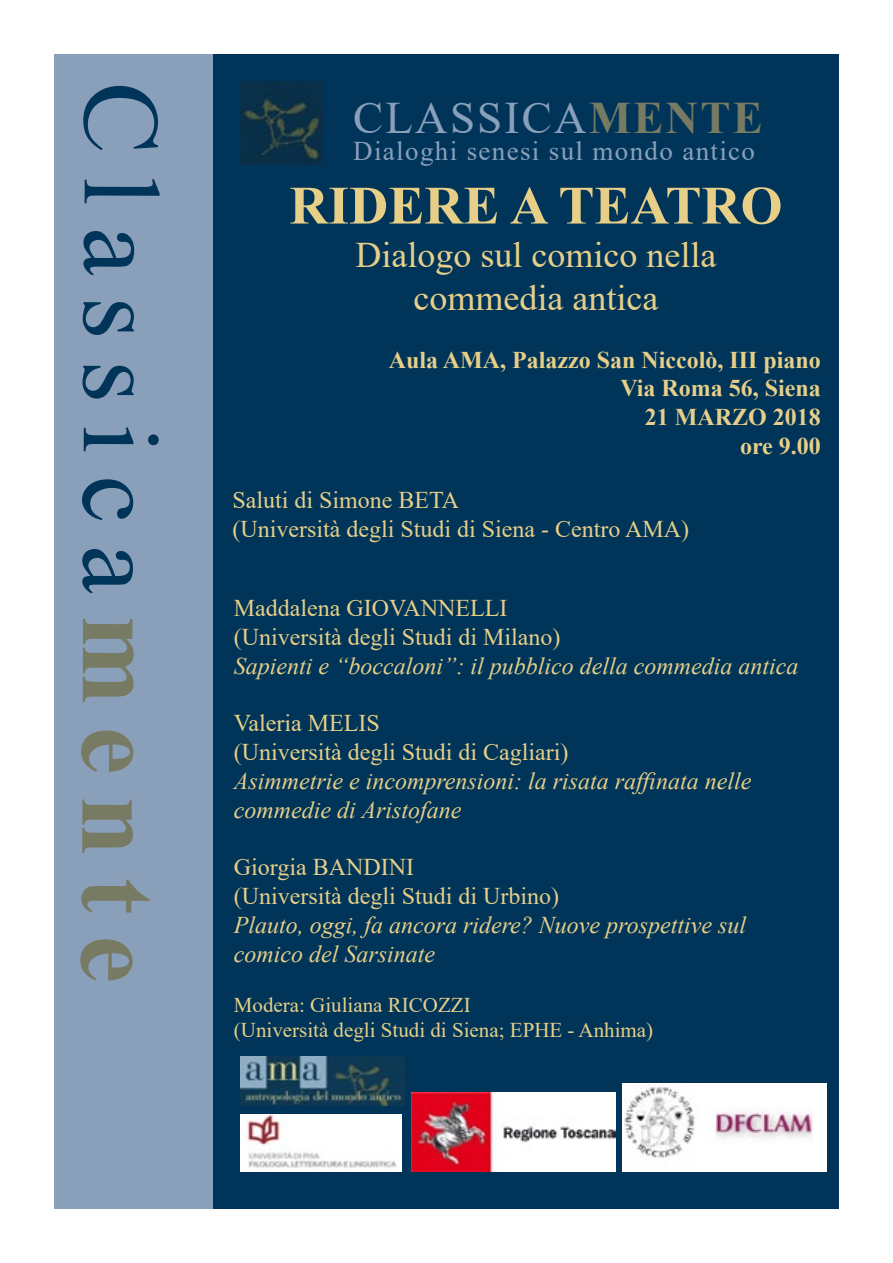
<style>
.page{position:relative;width:893px;height:1263px;background:#fff}
.page>*{position:absolute;margin:0;border:0;box-sizing:border-box;transform-origin:0 0}
.t1{font:108px "Times New Roman";letter-spacing:.195em;color:#003559}
.t2{font:700 54px "Times New Roman";color:#e7cf88}
.t3{font:45px "Times New Roman";letter-spacing:.05em;color:#8aa0ba}
.t4{font:36px/43.2px "Times New Roman";color:#e7cf88;text-align:center}
.t5{font:27px "Times New Roman";letter-spacing:.05em;color:#8aa0ba}
.t6{font:24px/28.8px "Times New Roman";color:#e7cf88}
.t7{font:italic 24px/28.8px "Times New Roman";color:#e7cf88}
.t8{font:700 24px/28.8px "Times New Roman";color:#e7cf88;text-align:right}
.t9{font:21px/25.2px "Times New Roman";color:#e7cf88}
.s1{font-weight:700;color:#787b63}
</style>
<div class="page">
<div style="left:54px;top:54px;width:785px;height:1155px;background:#003559"></div>
<img style="left:240px;top:82px;width:83px;height:83px">
<img style="left:240px;top:1114px;width:162px;height:57px">
<img style="left:240px;top:1057px;width:164px;height:48px">
<img style="left:411px;top:1092px;width:204px;height:79px">
<img style="left:622px;top:1083px;width:204px;height:88px">
<div style="left:54px;top:54px;width:159px;height:1155px;background:#8aa0ba"></div>
<h1 class="t1" style="left:196px;top:82px;width:903px;rotate:90deg">Classica<span class="s1">mente</span></h1>
<h3 class="t3" style="left:353px;top:86px;width:411px">CLASSICA<span class="s1">MENTE</span></h3>
<p class="t5" style="left:353px;top:131px;width:403px">Dialoghi senesi sul mondo antico</p>
<h2 class="t2" style="left:289px;top:166px;width:495px">RIDERE A TEATRO</h2>
<h3 class="t4" style="left:355px;top:232px;width:362px">Dialogo sul comico nella commedia antica</h3>
<p class="t8" style="left:389px;top:344px;width:434px">Aula AMA, Palazzo San Niccolò, III piano<br>Via Roma 56, Siena<br>21 MARZO 2018<br>ore 9.00</p>
<p class="t6" style="left:232px;top:485px;width:458px">Saluti di Simone BETA<br>(Università degli Studi di Siena - Centro AMA)</p>
<p class="t6" style="left:234px;top:593px;width:328px">Maddalena GIOVANNELLI (Università degli Studi di Milano)</p>
<p class="t7" style="left:234px;top:651px;width:566px">Sapienti e “boccaloni”: il pubblico della commedia antica</p>
<p class="t6" style="left:234px;top:708px;width:336px">Valeria MELIS<br>(Università degli Studi di Cagliari)</p>
<p class="t7" style="left:234px;top:766px;width:519px">Asimmetrie e incomprensioni: la risata raffinata nelle commedie di Aristofane</p>
<p class="t6" style="left:234px;top:852px;width:327px">Giorgia BANDINI<br>(Università degli Studi di Urbino)</p>
<p class="t7" style="left:234px;top:910px;width:514px">Plauto, oggi, fa ancora ridere? Nuove prospettive sul comico del Sarsinate</p>
<p class="t9" style="left:234px;top:992px;width:421px">Modera: Giuliana RICOZZI<br>(Università degli Studi di Siena; EPHE - Anhima)</p>
</div>
